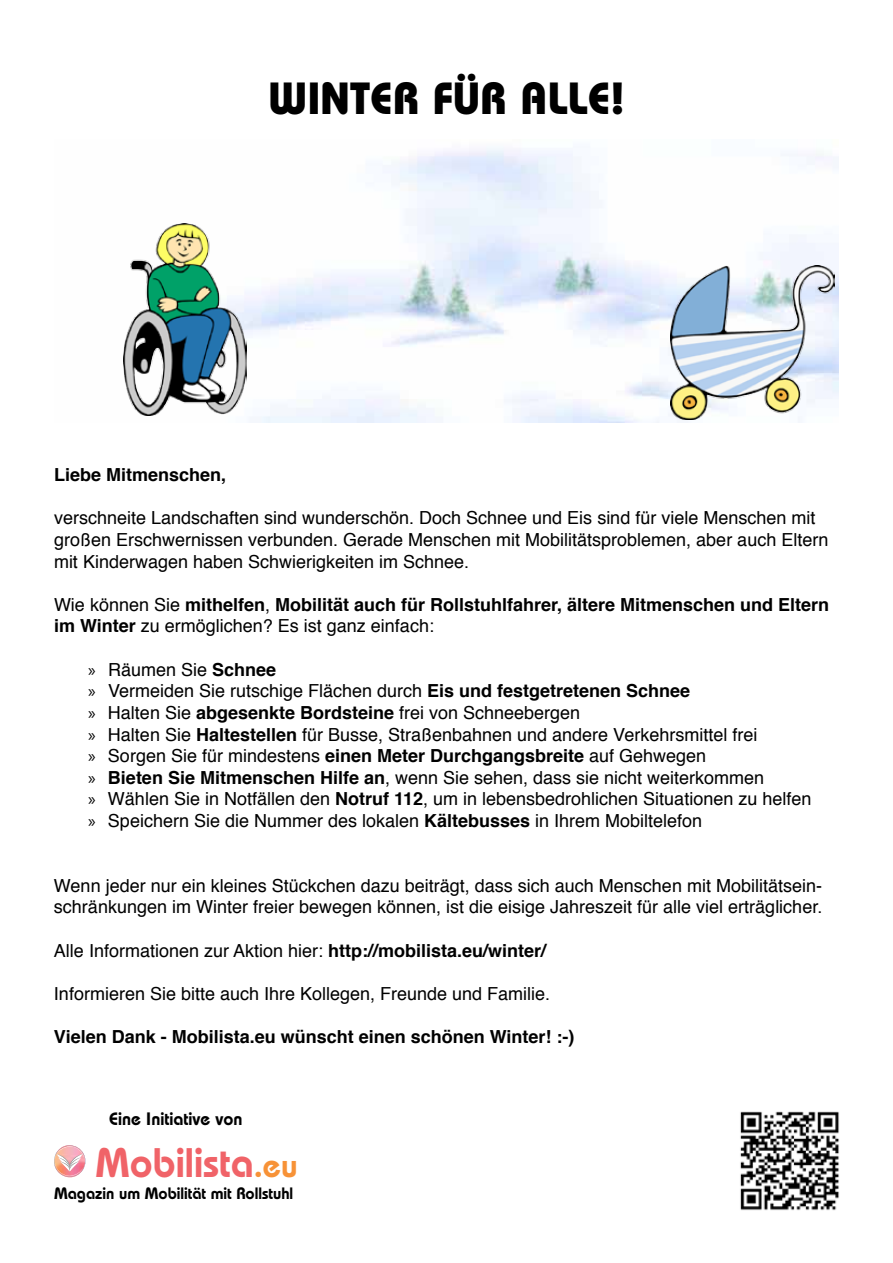
<style>
.page{position:relative;width:893px;height:1263px;background:#fff}
.page>*{position:absolute;margin:0;border:0;box-sizing:border-box;transform-origin:0 0}
.t1{font:700 45px "Bauhaus";color:#000}
.t2{font:600 41.25px "Bauhaus";color:#f06368}
.t3{font:18px/21.6px "Helvetica";color:#000}
.t4{font:700 18px/21.6px "Helvetica";color:#000}
.t5{font:600 18px "Bauhaus";color:#000}
.t6{font:600 16.5px "Bauhaus";color:#000}
.s1{font-weight:400}
.s2{font-family:"Myriad Pro"}
.s3{font-weight:700}
.s4{font-size:33px;color:#f79237}
</style>
<div class="page">
<img style="left:247px;top:148px;width:592px;height:274px">
<svg style="left:54px;top:1145px;width:31px;height:32px"></svg>
<img style="left:740px;top:1111px;width:99px;height:100px">
<img style="left:123px;top:223px;width:124px;height:193px">
<img style="left:671px;top:266px;width:163px;height:154px">
<h1 class="t1" style="left:268px;top:70px;width:359px">WINTER FÜR ALLE!</h1>
<p class="t4" style="left:54px;top:464px;width:174px">Liebe Mitmenschen,</p>
<p class="t3" style="left:54px;top:508px;width:776px">verschneite Landschaften sind wunderschön. Doch Schnee und Eis sind für viele Menschen mit großen Erschwernissen verbunden. Gerade Menschen mit Mobilitätsproblemen, aber auch Eltern mit Kinderwagen haben Schwierigkeiten im Schnee.</p>
<p class="t4" style="left:54px;top:594px;width:777px"><span class="s1">Wie können Sie</span> mithelfen<span class="s1">,</span> Mobilität auch für Rollstuhlfahrer, ältere Mitmenschen und Eltern im Winter <span class="s1">zu ermöglichen? Es ist ganz einfach:</span></p>
<p class="t3" style="left:88px;top:659px;width:725px"><span class="s2">»</span> Räumen Sie <span class="s3">Schnee<br></span><span class="s2">»</span> Vermeiden Sie rutschige Flächen durch <span class="s3">Eis und festgetretenen Schnee<br></span><span class="s2">»</span> Halten Sie <span class="s3">abgesenkte Bordsteine</span> frei von Schneebergen<br><span class="s2">»</span> Halten Sie <span class="s3">Haltestellen</span> für Busse, Straßenbahnen und andere Verkehrsmittel frei<br><span class="s2">»</span> Sorgen Sie für mindestens <span class="s3">einen Meter Durchgangsbreite</span> auf Gehwegen<br><span class="s2">»</span> <span class="s3">Bieten Sie Mitmenschen Hilfe an</span>, wenn Sie sehen, dass sie nicht weiterkommen<br><span class="s2">»</span> Wählen Sie in Notfällen den <span class="s3">Notruf 112</span>, um in lebensbedrohlichen Situationen zu helfen <span class="s2">»</span> Speichern Sie die Nummer des lokalen <span class="s3">Kältebusses</span> in Ihrem Mobiltelefon</p>
<p class="t3" style="left:54px;top:875px;width:770px">Wenn jeder nur ein kleines Stückchen dazu beiträgt, dass sich auch Menschen mit Mobilitätsein&shy;schränkungen im Winter freier bewegen können, ist die eisige Jahreszeit für alle viel erträglicher.</p>
<p class="t3" style="left:54px;top:940px;width:494px">Alle Informationen zur Aktion hier: <span class="s3">http://mobilista.eu/winter/</span></p>
<p class="t3" style="left:54px;top:983px;width:498px">Informieren Sie bitte auch Ihre Kollegen, Freunde und Familie.</p>
<p class="t4" style="left:54px;top:1026px;width:522px">Vielen Dank - Mobilista.eu wünscht einen schönen Winter! :-)</p>
<p class="t5" style="left:109px;top:1108px;width:135px">Eine Initiative von</p>
<h2 class="t2" style="left:96px;top:1137px;width:204px">Mobilista<span class="s4">.eu</span></h2>
<p class="t6" style="left:54px;top:1183px;width:241px">Magazin um Mobilität mit Rollstuhl</p>
</div>
